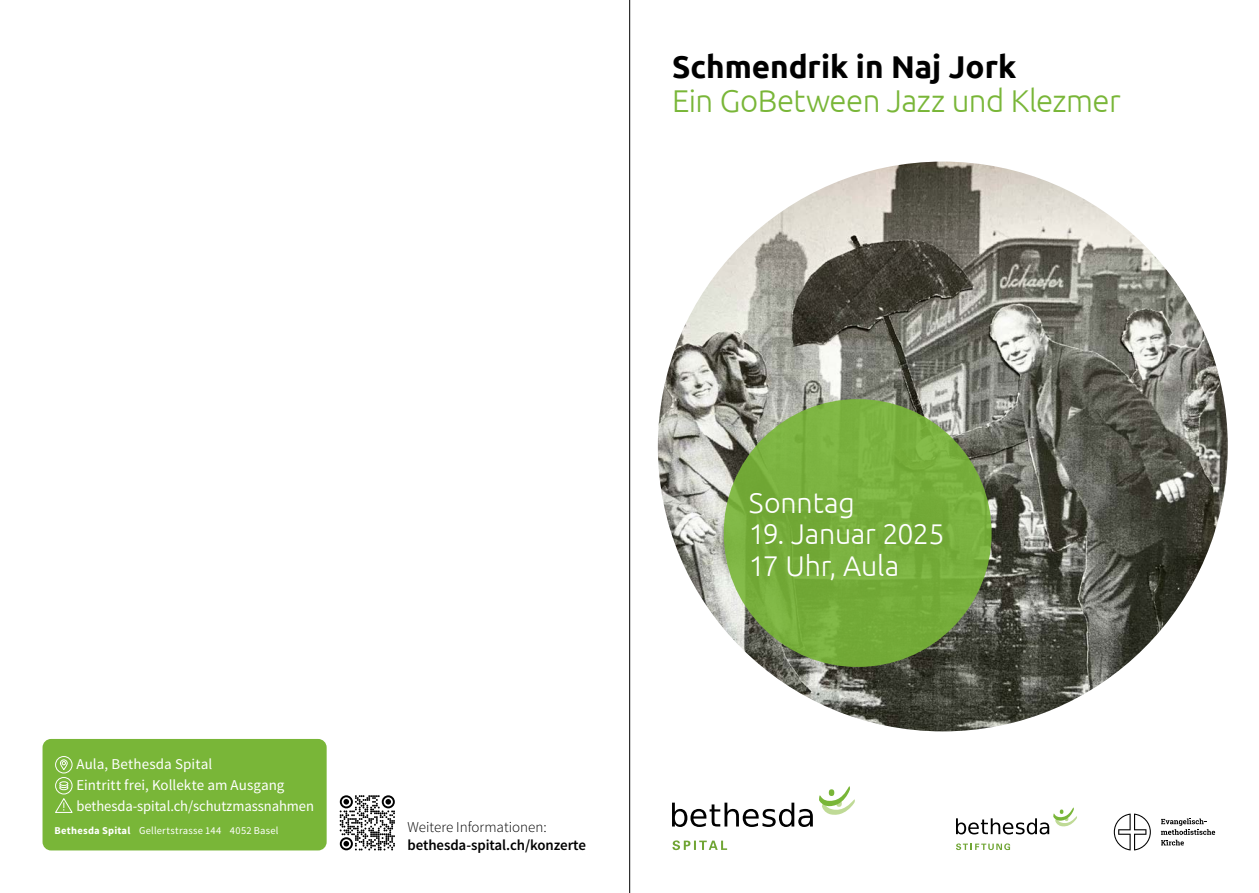
<style>
.page{position:relative;width:1259px;height:893px;background:#fff}
.page>*{position:absolute;margin:0;border:0;box-sizing:border-box;transform-origin:0 0}
.t1{font:300 31.5px "Ubuntu";letter-spacing:-.015em;color:#79b638}
.t2{font:700 31.5px "Ubuntu";color:#000}
.t3{font:300 28.5px/31.5px "Ubuntu";letter-spacing:-.005em;color:#fff}
.t4{font:15px/21px "Source Sans Pro";color:#fff}
.t5{font:600 15px "Source Sans Pro";letter-spacing:-.005em;color:#000}
.t6{font:300 15px "Source Sans Pro";color:#000}
.t7{font:10.5px "Source Sans Pro";letter-spacing:.02em;color:#fff}
.s1{font-weight:700}
</style>
<div class="page">
<img style="left:658px;top:162px;width:569px;height:569px;border-radius:285px">
<svg style="left:340px;top:795px;width:55px;height:55px"></svg>
<svg style="left:710px;top:386px;width:294px;height:294px;background:#82a659"></svg>
<div style="left:43px;top:739px;width:284px;height:111px;background:#79b638;border-radius:9px"></div>
<div style="left:55px;top:756px;width:17px;height:17px;border:1px solid #fff;border-radius:50%"></div>
<div style="left:60px;top:760px;width:8px;height:10px;border:1px solid #fff;border-radius:3px"></div>
<svg style="left:62px;top:761px;width:4px;height:4px"></svg>
<div style="left:55px;top:777px;width:17px;height:17px;border:1px solid #fff;border-radius:50%"></div>
<svg style="left:60px;top:785px;width:8px;height:5px"></svg>
<div style="left:60px;top:781px;width:8px;height:5px;border:1px solid #fff;border-radius:50%"></div>
<svg style="left:55px;top:798px;width:18px;height:15px"></svg>
<svg style="left:819px;top:786px;width:36px;height:29px"></svg>
<svg style="left:672px;top:803px;width:141px;height:24px"></svg>
<svg style="left:672px;top:840px;width:55px;height:10px"></svg>
<svg style="left:1161px;top:818px;width:54px;height:27px"></svg>
<svg style="left:1113px;top:814px;width:37px;height:36px"></svg>
<svg style="left:956px;top:807px;width:121px;height:27px"></svg>
<svg style="left:956px;top:843px;width:54px;height:7px"></svg>
<hr style="left:629px;top:0;width:1px;height:893px;background:#000">
<h1 class="t2" style="left:672px;top:47px;width:346px">Schmendrik in Naj Jork</h1>
<h1 class="t1" style="left:672px;top:82px;width:450px">Ein GoBetween Jazz und Klezmer</h1>
<p class="t4" style="left:77px;top:754px;width:239px">Aula, Bethesda Spital<br>Eintritt frei, Kollekte am Ausgang bethesda-spital.ch/schutzmassnahmen</p>
<p class="t7" style="left:55px;top:824px;width:225px"><span class="s1">Bethesda Spital</span> Gellertstrasse 144 4052 Basel</p>
<p class="t6" style="left:407px;top:818px;width:141px">Weitere Informationen:</p>
<p class="t5" style="left:407px;top:836px;width:180px">bethesda-spital.ch/konzerte</p>
<h2 class="t3" style="left:749px;top:486px;width:107px">Sonntag</h2>
<h2 class="t3" style="left:749px;top:517px;width:197px">19. Januar 2025<br>17 Uhr, Aula</h2>
</div>
